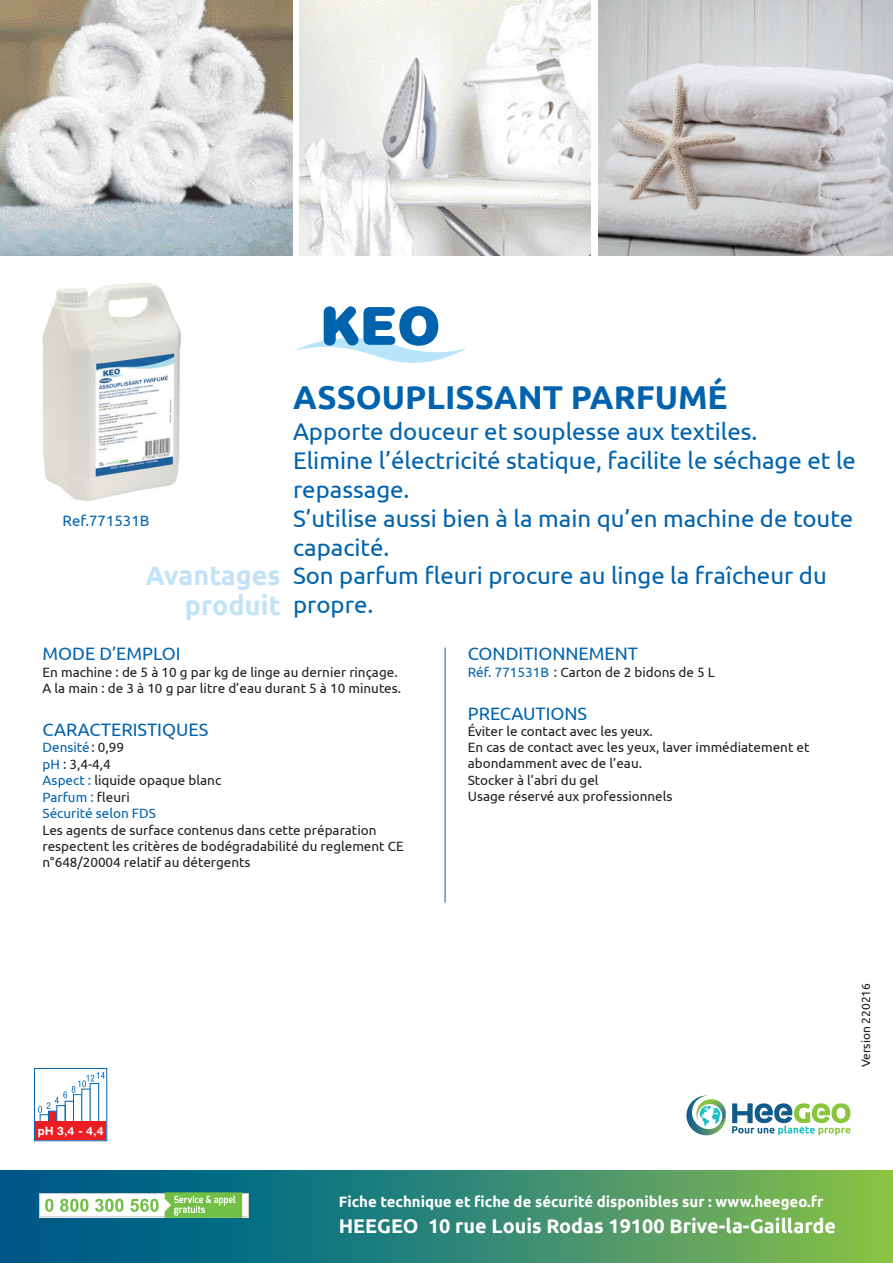
<style>
.page{position:relative;width:893px;height:1263px;background:#fff}
.page>*{position:absolute;margin:0;border:0;box-sizing:border-box;transform-origin:0 0}
.t1{font:700 33px "Ubuntu";color:#0163ae}
.t2{font:700 27px/30px "Ubuntu";color:#c2e3f6;text-align:right}
.t3{font:24px/28.8px "Ubuntu";color:#0163ae}
.t4{font:700 19.8px "Ubuntu";color:#fff}
.t5{font:18px "Ubuntu";color:#0163ae}
.t6{font:700 15px "Ubuntu";color:#fff}
.t7{font:15px "Ubuntu";color:#0163ae}
.t8{font:13.5px/16.2px "Ubuntu";color:#231f20}
.t9{font:13.5px/16.5px "Ubuntu";color:#0163ae}
.t10{font:12px "Ubuntu";color:#231f20}
.t11{font:700 11.55px "Helvetica Rounded";color:#fff}
.s1{color:#231f20}
.s2{color:#0163ae}
</style>
<div class="page">
<img style="left:0;top:0;width:292px;height:255px">
<img style="left:299px;top:0;width:291px;height:255px">
<img style="left:598px;top:0;width:295px;height:255px">
<hr style="left:445px;top:648px;width:1px;height:255px;background:#0163ae">
<svg style="left:294px;top:306px;width:172px;height:57px"></svg>
<img style="left:42px;top:283px;width:139px;height:218px">
<div style="left:0;top:1170px;width:893px;height:93px;background:linear-gradient(to right,#005194,#82be50)"></div>
<svg style="left:39px;top:1192px;width:210px;height:26px"></svg>
<svg style="left:686px;top:1095px;width:164px;height:40px"></svg>
<div style="left:34px;top:1068px;width:73px;height:73px;background:#fff;border:1px solid #0163ae"></div>
<svg style="left:40px;top:1114px;width:8px;height:8px"></svg>
<div style="left:48px;top:1111px;width:9px;height:23px;background:#ee1d23;border:1px solid #0166af"></div>
<svg style="left:57px;top:1105px;width:9px;height:29px"></svg>
<div style="left:65px;top:1101px;width:11px;height:33px;border:1px solid #0163ae"></div>
<div style="left:73px;top:1094px;width:9px;height:40px;background:#fff;border:1px solid #0166af"></div>
<svg style="left:82px;top:1089px;width:9px;height:45px"></svg>
<div style="left:90px;top:1083px;width:9px;height:51px;background:#fff;border:1px solid #0166af"></div>
<div style="left:35px;top:1122px;width:71px;height:18px;background:#ee1d23"></div>
<svg style="left:38px;top:1072px;width:67px;height:41px"></svg>
<p class="t7" style="left:63px;top:512px;width:88px">Ref.771531B</p>
<h2 class="t2" style="left:145px;top:560px;width:137px">Avantages produit</h2>
<h1 class="t1" style="left:293px;top:378px;width:436px">ASSOUPLISSANT PARFUMÉ</h1>
<h3 class="t3" style="left:293px;top:417px;width:564px">Apporte douceur et souplesse aux textiles.<br>Elimine l’électricité statique, facilite le séchage et le repassage.<br>S’utilise aussi bien à la main qu’en machine de toute capacité.<br>Son parfum fleuri procure au linge la fraîcheur du propre.</h3>
<h3 class="t5" style="left:43px;top:643px;width:140px">MODE D’EMPLOI</h3>
<p class="t8" style="left:43px;top:663px;width:360px">En machine : de 5 à 10 g par kg de linge au dernier rinçage.<br>A la main : de 3 à 10 g par litre d’eau durant 5 à 10 minutes.</p>
<h3 class="t5" style="left:43px;top:719px;width:167px">CARACTERISTIQUES</h3>
<p class="t9" style="left:43px;top:739px;width:180px">Densité<span class="s1">: 0,99<br></span>pH <span class="s1">: 3,4-4,4<br></span>Aspect : <span class="s1">liquide opaque blanc<br></span>Parfum : <span class="s1">fleuri<br></span>Sécurité selon FDS</p>
<p class="t8" style="left:43px;top:821px;width:363px">Les agents de surface contenus dans cette préparation respectent les critères de bodégradabilité du reglement CE n°648/20004 relatif au détergents</p>
<h3 class="t5" style="left:468px;top:643px;width:172px">CONDITIONNEMENT</h3>
<p class="t8" style="left:468px;top:663px;width:249px"><span class="s2">Réf. 771531B</span> : Carton de 2 bidons de 5 L</p>
<h3 class="t5" style="left:468px;top:702px;width:121px">PRECAUTIONS</h3>
<p class="t8" style="left:468px;top:723px;width:343px">Éviter le contact avec les yeux.<br>En cas de contact avec les yeux, laver immédiatement et abondamment avec de l’eau.<br>Stocker à l’abri du gel<br>Usage réservé aux professionnels</p>
<p class="t11" style="left:38px;top:1124px;width:68px">pH 3,4 - 4,4</p>
<p class="t10" style="left:859px;top:1067px;width:86px;rotate:-90deg">Version 220216</p>
<p class="t6" style="left:339px;top:1192px;width:486px">Fiche technique et fiche de sécurité disponibles sur : www.heegeo.fr</p>
<h3 class="t4" style="left:339px;top:1214px;width:499px">HEEGEO 10 rue Louis Rodas 19100 Brive-la-Gaillarde</h3>
</div>
